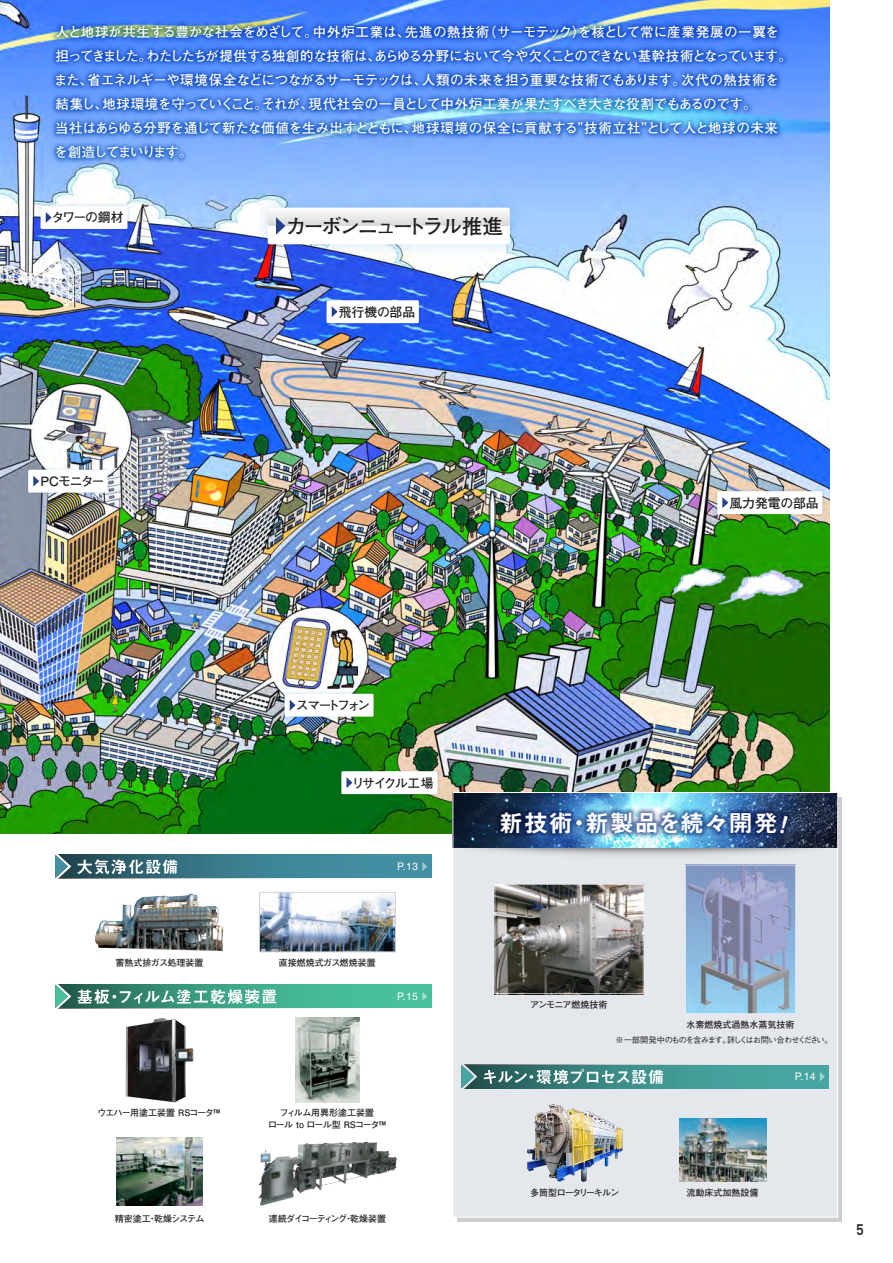
<style>
.page{position:relative;width:893px;height:1263px;background:#fff}
.page>*{position:absolute;margin:0;border:0;box-sizing:border-box;transform-origin:0 0}
.t1{font:24px "Midashi Go Pro MB31";letter-spacing:.035em;color:#fff}
.t2{font:700 20.55px "Futo Go B101 Pro";letter-spacing:-.115em;color:#231f20}
.t3{font:15px "DIN1451 Com Mittelschrift";color:#231f20}
.t4{font:700 13.5px/24px "Futo Go B101 Pro";letter-spacing:-.02em;color:#fff}
.t5{font:700 12.75px "Futo Go B101 Pro";letter-spacing:-.045em;color:#231f20}
.t6{font:700 12.75px "Futo Go B101 Pro";color:#231f20}
.t7{font:700 12.75px "Futo Go B101 Pro";letter-spacing:-.105em;color:#231f20}
.t8{font:700 12.75px "Futo Go B101 Pro";letter-spacing:-.21em;color:#231f20}
.t9{font:10.5px "Helvetica LT Std";color:#fff}
.t10{font:700 9px "Futo Go B101 Pro";color:#231f20}
.t11{font:700 9px/12px "Futo Go B101 Pro";letter-spacing:-.045em;color:#231f20;text-align:center}
.t12{font:700 9px "Futo Go B101 Pro";letter-spacing:-.075em;color:#231f20}
.t13{font:700 9px "Futo Go B101 Pro";letter-spacing:-.115em;color:#231f20}
.t14{font:700 9px "Futo Go B101 Pro";letter-spacing:-.035em;color:#231f20}
.t15{font:700 9px "Futo Go B101 Pro";letter-spacing:-.1em;color:#231f20}
.t16{font:700 9px "Futo Go B101 Pro";letter-spacing:-.06em;color:#231f20}
.t17{font:500 8.25px "Gothic BBB Pro";letter-spacing:-.115em;color:#231f20}
</style>
<div class="page">
<img style="left:0;top:215px;width:829px;height:618px">
<img style="left:36px;top:215px;width:96px;height:18px">
<div style="left:41px;top:206px;width:86px;height:23px;background:#fff"></div>
<svg style="left:45px;top:215px;width:7px;height:8px"></svg>
<img style="left:322px;top:296px;width:101px;height:31px">
<div style="left:327px;top:300px;width:92px;height:23px;background:#fff"></div>
<svg style="left:331px;top:306px;width:7px;height:11px"></svg>
<img style="left:713px;top:487px;width:114px;height:32px">
<div style="left:717px;top:491px;width:105px;height:23px;background:#fff"></div>
<svg style="left:722px;top:497px;width:7px;height:11px"></svg>
<img style="left:337px;top:767px;width:105px;height:31px">
<div style="left:341px;top:771px;width:97px;height:23px;background:#fff"></div>
<svg style="left:346px;top:777px;width:7px;height:11px"></svg>
<img style="left:280px;top:690px;width:98px;height:31px">
<div style="left:284px;top:694px;width:90px;height:23px;background:#fff"></div>
<svg style="left:289px;top:700px;width:7px;height:11px"></svg>
<img style="left:24px;top:465px;width:88px;height:32px">
<div style="left:28px;top:470px;width:80px;height:23px;background:#fff"></div>
<svg style="left:33px;top:476px;width:6px;height:11px"></svg>
<img style="left:248px;top:215px;width:282px;height:49px">
<div style="left:268px;top:208px;width:242px;height:36px;background:#fff;border-radius:2px"></div>
<svg style="left:268px;top:215px;width:242px;height:20px"></svg>
<img style="left:268px;top:1142px;width:97px;height:22px">
<div style="left:453px;top:792px;width:385px;height:425px;background:#e4e7ec"></div>
<img style="left:410px;top:772px;width:432px;height:130px">
<img style="left:0;top:0;width:830px;height:215px">
<svg style="left:477px;top:1065px;width:352px;height:23px;background:#3f9490"></svg>
<svg style="left:820px;top:1072px;width:5px;height:9px"></svg>
<svg style="left:461px;top:1064px;width:16px;height:25px"></svg>
<svg style="left:484px;top:1069px;width:179px;height:15px;background:#75a4a2"></svg>
<svg style="left:71px;top:985px;width:361px;height:23px;background:#40ab8c"></svg>
<svg style="left:422px;top:992px;width:5px;height:9px"></svg>
<svg style="left:55px;top:984px;width:16px;height:25px"></svg>
<svg style="left:77px;top:989px;width:199px;height:15px"></svg>
<img style="left:125px;top:1017px;width:69px;height:85px">
<img style="left:296px;top:1017px;width:63px;height:85px">
<svg style="left:71px;top:855px;width:361px;height:23px;background:#3b7f90"></svg>
<svg style="left:422px;top:862px;width:5px;height:9px"></svg>
<svg style="left:55px;top:854px;width:16px;height:25px"></svg>
<svg style="left:77px;top:859px;width:100px;height:15px"></svg>
<img style="left:95px;top:893px;width:129px;height:58px">
<img style="left:679px;top:1118px;width:87px;height:63px">
<img style="left:526px;top:1104px;width:97px;height:77px">
<img style="left:443px;top:754px;width:399px;height:139px">
<svg style="left:685px;top:865px;width:111px;height:148px;background:#90a6c8"></svg>
<svg style="left:495px;top:884px;width:148px;height:110px;background:#797773"></svg>
<img style="left:116px;top:1137px;width:87px;height:68px">
<img style="left:261px;top:894px;width:133px;height:56px">
<div style="left:259px;top:892px;width:137px;height:60px;border:1px solid #d1d2d4"></div>
<svg style="left:780px;top:815px;width:8px;height:18px"></svg>
<p class="t4" style="left:54px;top:18px;width:739px">人と地球が共生する豊かな社会をめざして。中外炉工業は、先進の熱技術（サーモテック）を核として常に産業発展の一翼を担ってきました。わたしたちが提供する独創的な技術は、あらゆる分野において今や欠くことのできない基幹技術となっています。また、省エネルギーや環境保全などにつながるサーモテックは、人類の未来を担う重要な技術でもあります。次代の熱技術を結集し、地球環境を守っていくこと。それが、現代社会の一員として中外炉工業が果たすべき大きな役割でもあるのです。<br>当社はあらゆる分野を通じて新たな価値を生み出すとともに、地球環境の保全に貢献する"技術立社"として人と地球の未来を創造してまいります。</p>
<p class="t5" style="left:52px;top:207px;width:73px">タワーの鋼材</p>
<p class="t5" style="left:40px;top:471px;width:66px">PCモニター</p>
<h2 class="t2" style="left:286px;top:210px;width:219px">カーボンニュートラル推進</h2>
<p class="t5" style="left:339px;top:302px;width:78px">飛行機の部品</p>
<p class="t6" style="left:729px;top:492px;width:91px">風力発電の部品</p>
<p class="t8" style="left:296px;top:695px;width:76px">スマートフォン</p>
<p class="t7" style="left:352px;top:772px;width:83px">リサイクル工場</p>
<p class="t10" style="left:115px;top:956px;width:90px">蓄熱式排ガス処理装置</p>
<p class="t9" style="left:397px;top:860px;width:22px">P.13</p>
<p class="t10" style="left:279px;top:956px;width:99px">直接燃焼式ガス燃焼装置</p>
<p class="t9" style="left:397px;top:990px;width:22px">P.15</p>
<p class="t12" style="left:97px;top:1106px;width:125px">ウエハー用塗工装置 RSコータ™</p>
<p class="t11" style="left:268px;top:1106px;width:120px">フィルム用異形塗工装置<br>ロール to ロール型 RSコータ™</p>
<p class="t14" style="left:115px;top:1211px;width:91px">精密塗工・乾燥システム</p>
<p class="t13" style="left:269px;top:1211px;width:119px">連続ダイコーティング・乾燥装置</p>
<h1 class="t1" style="left:499px;top:804px;width:280px">新技術・新製品を続々開発</h1>
<p class="t16" style="left:530px;top:998px;width:79px">アンモニア燃焼技術</p>
<p class="t10" style="left:687px;top:1017px;width:110px">水素燃焼式過熱水蒸気技術</p>
<p class="t17" style="left:615px;top:1033px;width:219px">※一部開発中のものを含みます。詳しくはお問い合わせください。</p>
<p class="t9" style="left:795px;top:1070px;width:22px">P.14</p>
<p class="t15" style="left:530px;top:1185px;width:91px">多筒型ロータリーキルン</p>
<p class="t10" style="left:687px;top:1185px;width:73px">流動床式加熱設備</p>
<p class="t3" style="left:856px;top:1221px;width:9px">5</p>
</div>
